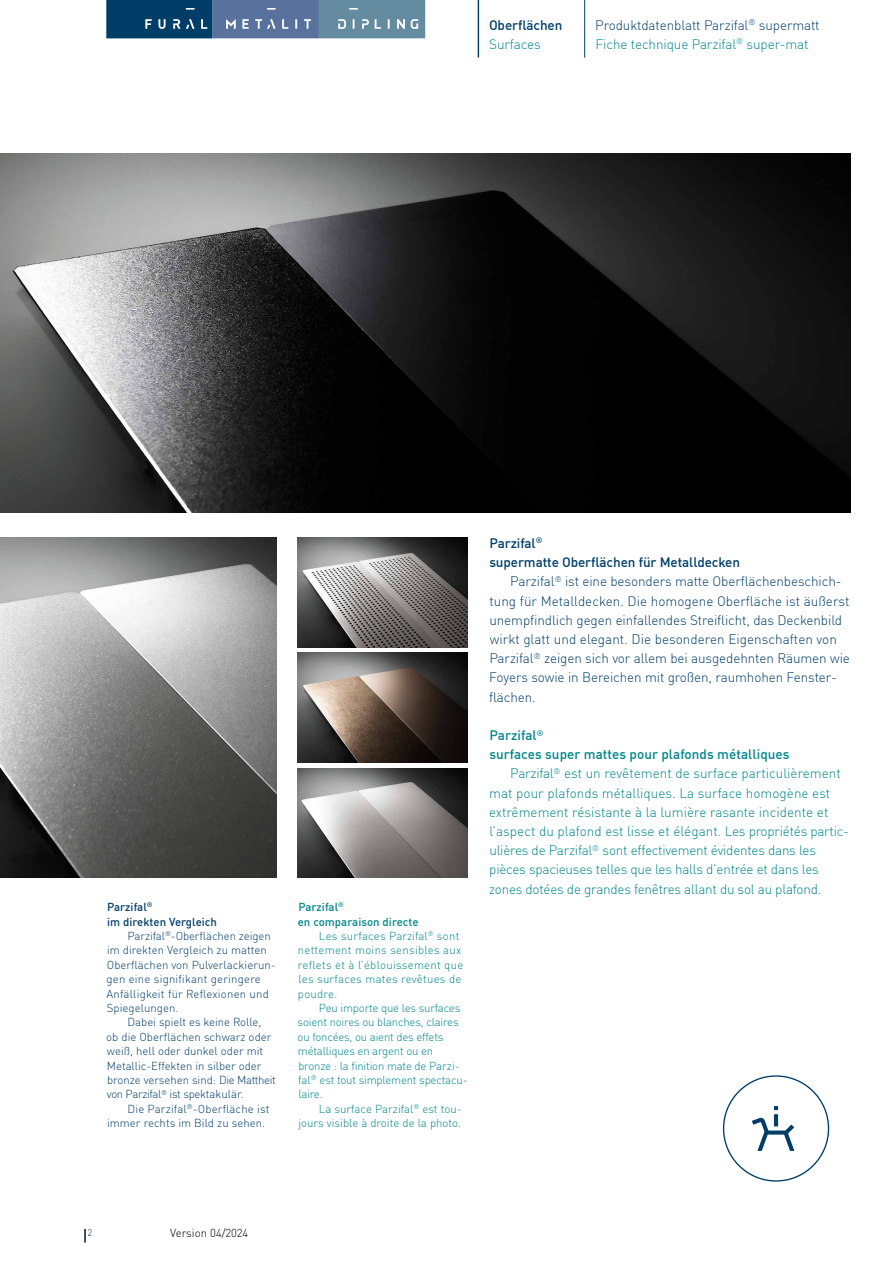
<style>
.page{position:relative;width:893px;height:1263px;background:#fff}
.page>*{position:absolute;margin:0;border:0;box-sizing:border-box;transform-origin:0 0}
.t1{font:300 13.5px "DIN Pro";letter-spacing:-.015em;color:#00858b}
.t2{font:300 13.5px "DIN Pro";letter-spacing:-.01em;color:#003e68}
.t3{font:500 13.5px "DIN Pro";letter-spacing:-.005em;color:#003e68}
.t4{font:500 13.5px "DIN Pro";letter-spacing:.005em;color:#00858b}
.t5{font:300 11.4px "DIN Pro";color:#003e68}
.t6{font:300 11.4px "DIN Pro";letter-spacing:-.01em;color:#00858b}
.t7{font:300 11.4px "DIN Pro";letter-spacing:.02em;color:#00858b}
.t8{font:500 11.4px "DIN Pro";letter-spacing:.005em;color:#00858b}
.t9{font:500 11.4px "DIN Pro";letter-spacing:.005em;color:#003e68}
.t10{font:300 11.4px "DIN Pro";letter-spacing:-.03em;color:#003e68}
.t11{font:300 11.4px "DIN Pro";color:#000}
.t12{font:300 9.6px "DIN Pro";color:#003e68}
</style>
<div class="page">
<img style="left:0;top:154px;width:850px;height:359px">
<img style="left:298px;top:538px;width:170px;height:109px">
<img style="left:298px;top:653px;width:170px;height:109px">
<img style="left:298px;top:768px;width:170px;height:110px">
<img style="left:0;top:538px;width:276px;height:340px">
<svg style="left:85px;top:1229px;width:1px;height:13px"></svg>
<hr style="left:584px;top:0;width:1px;height:58px;background:#003e68">
<hr style="left:478px;top:0;width:1px;height:58px;background:#003e68">
<svg style="left:723px;top:1075px;width:106px;height:106px"></svg>
<svg style="left:106px;top:0;width:319px;height:38px;background:#497092"></svg>
<p class="t3" style="left:489px;top:14px;width:75px">Oberflächen</p>
<p class="t1" style="left:489px;top:34px;width:53px">Surfaces</p>
<p class="t2" style="left:595px;top:14px;width:226px">Produktdatenblatt Parzifal<sup>®</sup> supermatt</p>
<p class="t1" style="left:596px;top:34px;width:214px">Fiche technique Parzifal<sup>®</sup> super-mat</p>
<p class="t9" style="left:107px;top:898px;width:47px">Parzifal<sup>®</sup></p>
<p class="t9" style="left:107px;top:913px;width:111px">im direkten Vergleich</p>
<p class="t5" style="left:128px;top:927px;width:145px">Parzifal<sup>®</sup>-Oberflächen zeigen</p>
<p class="t5" style="left:107px;top:942px;width:161px">im direkten Vergleich zu matten</p>
<p class="t5" style="left:107px;top:956px;width:170px">Oberflächen von Pulverlackierun-</p>
<p class="t5" style="left:106px;top:970px;width:156px">gen eine signifikant geringere</p>
<p class="t5" style="left:106px;top:985px;width:164px">Anfälligkeit für Reflexionen und</p>
<p class="t5" style="left:107px;top:999px;width:73px">Spiegelungen.</p>
<p class="t5" style="left:128px;top:1014px;width:135px">Dabei spielt es keine Rolle,</p>
<p class="t5" style="left:106px;top:1028px;width:167px">ob die Oberflächen schwarz oder</p>
<p class="t5" style="left:107px;top:1042px;width:158px">weiß, hell oder dunkel oder mit</p>
<p class="t5" style="left:107px;top:1057px;width:156px">Metallic-Effekten in silber oder</p>
<p class="t5" style="left:107px;top:1071px;width:170px">bronze versehen sind: Die Mattheit</p>
<p class="t10" style="left:107px;top:1086px;width:138px">von Parzifal<sup>®</sup> ist spektakulär.</p>
<p class="t5" style="left:128px;top:1100px;width:143px">Die Parzifal<sup>®</sup>-Oberfläche ist</p>
<p class="t5" style="left:107px;top:1114px;width:160px">immer rechts im Bild zu sehen.</p>
<p class="t8" style="left:298px;top:898px;width:47px">Parzifal<sup>®</sup></p>
<p class="t8" style="left:298px;top:913px;width:122px">en comparaison directe</p>
<p class="t7" style="left:319px;top:927px;width:142px">Les surfaces Parzifal<sup>®</sup> sont</p>
<p class="t7" style="left:298px;top:942px;width:165px">nettement moins sensibles aux</p>
<p class="t7" style="left:298px;top:956px;width:167px">reflets et à l’éblouissement que</p>
<p class="t7" style="left:298px;top:970px;width:165px">les surfaces mates revêtues de</p>
<p class="t6" style="left:298px;top:985px;width:41px">poudre.</p>
<p class="t6" style="left:319px;top:999px;width:143px">Peu importe que les surfaces</p>
<p class="t6" style="left:298px;top:1014px;width:163px">soient noires ou blanches, claires</p>
<p class="t6" style="left:298px;top:1028px;width:147px">ou foncées, ou aient des effets</p>
<p class="t6" style="left:298px;top:1042px;width:137px">métalliques en argent ou en</p>
<p class="t6" style="left:298px;top:1057px;width:163px">bronze : la finition mate de Parzi-</p>
<p class="t6" style="left:298px;top:1071px;width:171px">fal<sup>®</sup> est tout simplement spectacu-</p>
<p class="t6" style="left:298px;top:1086px;width:26px">laire.</p>
<p class="t6" style="left:319px;top:1100px;width:144px">La surface Parzifal<sup>®</sup> est tou-</p>
<p class="t6" style="left:298px;top:1114px;width:164px">jours visible à droite de la photo.</p>
<p class="t3" style="left:490px;top:533px;width:54px">Parzifal<sup>®</sup></p>
<p class="t3" style="left:489px;top:552px;width:252px">supermatte Oberflächen für Metalldecken</p>
<p class="t2" style="left:510px;top:571px;width:333px">Parzifal<sup>®</sup> ist eine besonders matte Oberflächenbeschich-</p>
<p class="t2" style="left:489px;top:590px;width:361px">tung für Metalldecken. Die homogene Oberfläche ist äußerst</p>
<p class="t2" style="left:489px;top:610px;width:354px">unempfindlich gegen einfallendes Streiflicht, das Deckenbild</p>
<p class="t2" style="left:490px;top:629px;width:349px">wirkt glatt und elegant. Die besonderen Eigenschaften von</p>
<p class="t2" style="left:489px;top:648px;width:362px">Parzifal<sup>®</sup> zeigen sich vor allem bei ausgedehnten Räumen wie</p>
<p class="t2" style="left:489px;top:667px;width:349px">Foyers sowie in Bereichen mit großen, raumhohen Fenster-</p>
<p class="t2" style="left:489px;top:686px;width:48px">flächen.</p>
<p class="t4" style="left:490px;top:725px;width:55px">Parzifal<sup>®</sup></p>
<p class="t4" style="left:489px;top:744px;width:302px">surfaces super mattes pour plafonds métalliques</p>
<p class="t1" style="left:510px;top:763px;width:332px">Parzifal<sup>®</sup> est un revêtement de surface particulièrement</p>
<p class="t1" style="left:489px;top:782px;width:343px">mat pour plafonds métalliques. La surface homogène est</p>
<p class="t1" style="left:489px;top:802px;width:341px">extrêmement résistante à la lumière rasante incidente et</p>
<p class="t1" style="left:489px;top:821px;width:361px">l’aspect du plafond est lisse et élégant. Les propriétés partic-</p>
<p class="t1" style="left:489px;top:840px;width:328px">ulières de Parzifal<sup>®</sup> sont effectivement évidentes dans les</p>
<p class="t1" style="left:489px;top:859px;width:331px">pièces spacieuses telles que les halls d’entrée et dans les</p>
<p class="t1" style="left:489px;top:878px;width:334px">zones dotées de grandes fenêtres allant du sol au plafond.</p>
<p class="t12" style="left:88px;top:1225px;width:6px">2</p>
<p class="t11" style="left:170px;top:1224px;width:80px">Version 04/2024</p>
</div>
